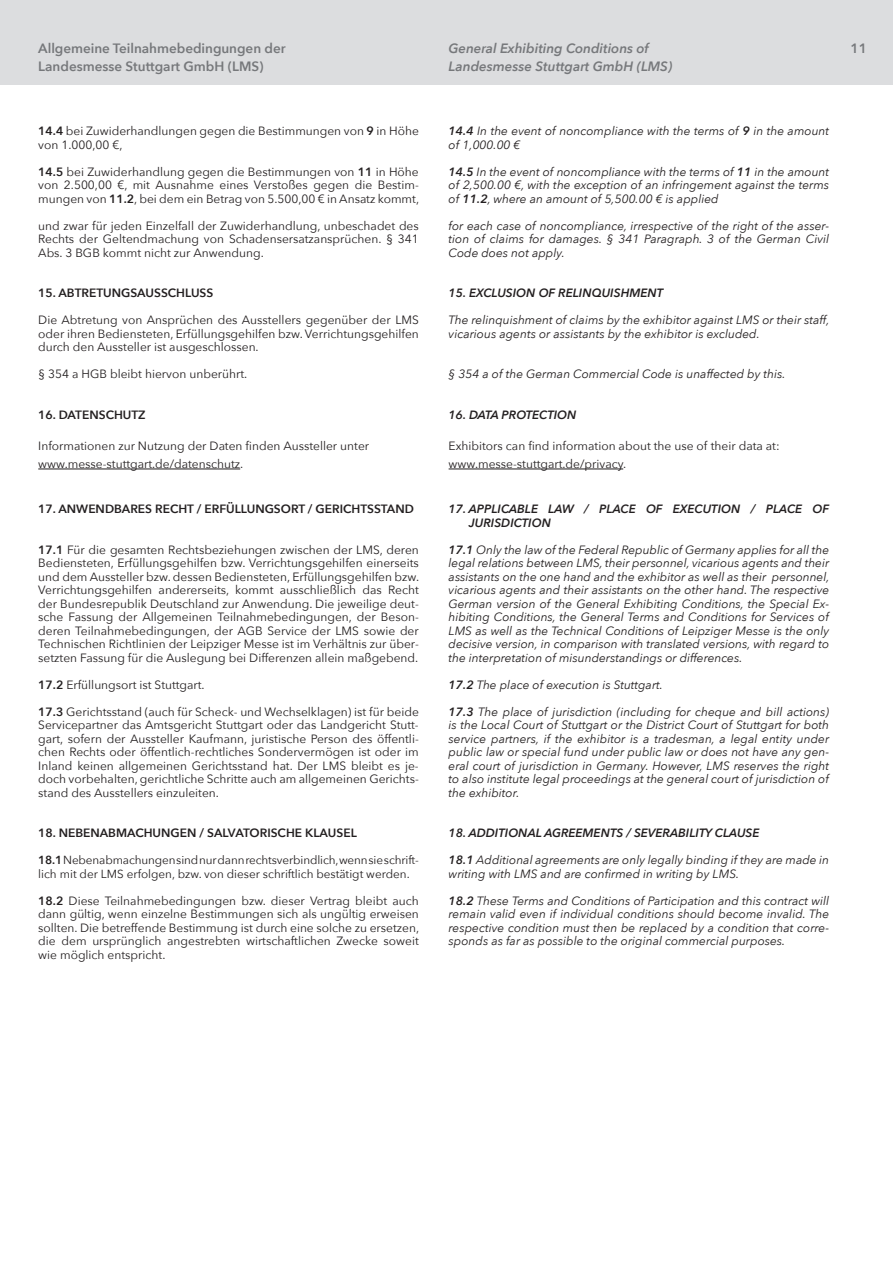
<style>
.page{position:relative;width:893px;height:1263px;background:#fff}
.page>*{position:absolute;margin:0;border:0;box-sizing:border-box;transform-origin:0 0}
.t1{font:600 13.5px/18px "Avenir Next";letter-spacing:-.005em;color:#76787b}
.t2{font:italic 600 13.5px/18px "Avenir Next";letter-spacing:-.005em;color:#76787b}
.t3{font:12px/13.5px "Avenir Next";color:#231f20;text-align:justify}
.t4{font:italic 12px/13.5px "Avenir Next";color:#231f20;text-align:justify}
.t5{font:italic 600 12px/13.5px "Avenir Next";color:#231f20}
.t6{font:600 12px "Avenir Next";color:#231f20}
.t7{font:11.7px/13.5px "Avenir Next";letter-spacing:-.01em;color:#231f20}
.s1{font-weight:600}
</style>
<div class="page">
<div style="left:0;top:0;width:893px;height:85px;background:#dcdddf"></div>
<hr style="left:38px;top:469px;width:202px;height:1px;background:#231f20">
<hr style="left:449px;top:469px;width:174px;height:1px;background:#231f20">
<p class="t1" style="left:38px;top:39px;width:249px">Allgemeine Teilnahmebedingungen der<br>Landesmesse Stuttgart GmbH (LMS)</p>
<p class="t2" style="left:449px;top:39px;width:225px">General Exhibiting Conditions of<br>Landesmesse Stuttgart GmbH (LMS)</p>
<p class="t3" style="left:38px;top:124px;width:382px"><span class="s1">14.4</span> bei Zuwiderhandlungen gegen die Bestimmungen von <span class="s1">9</span> in Höhe von 1.000,00 €,</p>
<p class="t3" style="left:38px;top:164px;width:382px"><span class="s1">14.5</span> bei Zuwiderhandlung gegen die Bestimmungen von <span class="s1">11</span> in Höhe von 2.500,00 €, mit Ausnahme eines Verstoßes gegen die Bestim&shy;mungen von <span class="s1">11.2</span>, bei dem ein Betrag von 5.500,00 € in Ansatz kommt,</p>
<p class="t3" style="left:38px;top:218px;width:382px">und zwar für jeden Einzelfall der Zuwiderhandlung, unbeschadet des Rechts der Geltendmachung von Schadensersatzansprüchen. § 341<br>Abs. 3 BGB kommt nicht zur Anwendung.</p>
<p class="t6" style="left:38px;top:283px;width:177px">15. ABTRETUNGSAUSSCHLUSS</p>
<p class="t3" style="left:38px;top:313px;width:382px">Die Abtretung von Ansprüchen des Ausstellers gegenüber der LMS oder ihren Bediensteten, Erfüllungsgehilfen bzw. Verrichtungsgehilfen durch den Aussteller ist ausgeschlossen.</p>
<p class="t3" style="left:38px;top:367px;width:211px">§ 354 a HGB bleibt hiervon unberührt.</p>
<p class="t6" style="left:38px;top:404px;width:109px">16. DATENSCHUTZ</p>
<p class="t3" style="left:38px;top:436px;width:332px;line-height:18px">Informationen zur Nutzung der Daten finden Aussteller unter www.messe-stuttgart.de/datenschutz.</p>
<p class="t6" style="left:38px;top:499px;width:377px">17. ANWENDBARES RECHT / ERFÜLLUNGSORT / GERICHTSSTAND</p>
<p class="t3" style="left:38px;top:542px;width:382px"><span class="s1">17.1</span> Für die gesamten Rechtsbeziehungen zwischen der LMS, deren Bediensteten, Erfüllungsgehilfen bzw. Verrichtungsgehilfen einerseits und dem Aussteller bzw. dessen Bediensteten, Erfüllungsgehilfen bzw.<br>Verrichtungsgehilfen andererseits, kommt ausschließlich das Recht der Bundesrepublik Deutschland zur Anwendung. Die jeweilige deut&shy;sche Fassung der Allgemeinen Teilnahmebedingungen, der Beson&shy;deren Teilnahmebedingungen, der AGB Service der LMS sowie der Technischen Richtlinien der Leipziger Messe ist im Verhältnis zur über&shy;setzten Fassung für die Auslegung bei Differenzen allein maßgebend.</p>
<p class="t3" style="left:38px;top:677px;width:168px"><span class="s1">17.2</span> Erfüllungsort ist Stuttgart.</p>
<p class="t3" style="left:38px;top:704px;width:382px"><span class="s1">17.3</span> Gerichtsstand (auch für Scheck- und Wechselklagen) ist für beide Servicepartner das Amtsgericht Stuttgart oder das Landgericht Stutt&shy;gart, sofern der Aussteller Kaufmann, juristische Person des öffentli&shy;chen Rechts oder öffentlich-rechtliches Sondervermögen ist oder im Inland keinen allgemeinen Gerichtsstand hat. Der LMS bleibt es je&shy;doch vorbehalten, gerichtliche Schritte auch am allgemeinen Gerichts&shy;stand des Ausstellers einzuleiten.</p>
<p class="t6" style="left:38px;top:823px;width:320px">18. NEBENABMACHUNGEN / SALVATORISCHE KLAUSEL</p>
<p class="t7" style="left:38px;top:853px;width:382px"><span class="s1">18.1</span> Nebenabmachungen sind nur dann rechtsverbindlich, wenn sie schrift&shy;lich mit der LMS erfolgen, bzw. von dieser schriftlich bestätigt werden.</p>
<p class="t3" style="left:38px;top:893px;width:382px"><span class="s1">18.2</span> Diese Teilnahmebedingungen bzw. dieser Vertrag bleibt auch dann gültig, wenn einzelne Bestimmungen sich als ungültig erweisen sollten. Die betreffende Bestimmung ist durch eine solche zu ersetzen, die dem ursprünglich angestrebten wirtschaftlichen Zwecke soweit wie möglich entspricht.</p>
<p class="t4" style="left:449px;top:124px;width:382px"><span class="s1">14.4</span> In the event of noncompliance with the terms of <span class="s1">9</span> in the amount of 1,000.00 €</p>
<p class="t4" style="left:449px;top:164px;width:382px"><span class="s1">14.5</span> In the event of noncompliance with the terms of <span class="s1">11</span> in the amount of 2,500.00 €, with the exception of an infringement against the terms of <span class="s1">11.2</span>, where an amount of 5,500.00 € is applied</p>
<p class="t4" style="left:449px;top:218px;width:382px">for each case of noncompliance, irrespective of the right of the asser&shy;tion of claims for damages. § 341 Paragraph. 3 of the German Civil Code does not apply.</p>
<p class="t5" style="left:449px;top:286px;width:216px">15. EXCLUSION OF RELINQUISHMENT</p>
<p class="t4" style="left:449px;top:313px;width:382px">The relinquishment of claims by the exhibitor against LMS or their staff, vicarious agents or assistants by the exhibitor is excluded.</p>
<p class="t4" style="left:449px;top:367px;width:339px">§ 354 a of the German Commercial Code is unaffected by this.</p>
<p class="t5" style="left:449px;top:407px;width:130px">16. DATA PROTECTION</p>
<p class="t3" style="left:449px;top:436px;width:332px;line-height:18px">Exhibitors can find information about the use of their data at: www.messe-stuttgart.de/privacy.</p>
<p class="t5" style="left:469px;top:502px;width:362px;text-indent:-20px">17. APPLICABLE LAW / PLACE OF EXECUTION / PLACE OF<br>JURISDICTION</p>
<p class="t4" style="left:449px;top:542px;width:382px"><span class="s1">17.1</span> Only the law of the Federal Republic of Germany applies for all the legal relations between LMS, their personnel, vicarious agents and their assistants on the one hand and the exhibitor as well as their personnel, vicarious agents and their assistants on the other hand. The respective German version of the General Exhibiting Conditions, the Special Ex&shy;hibiting Conditions, the General Terms and Conditions for Services of LMS as well as the Technical Conditions of Leipziger Messe is the only decisive version, in comparison with translated versions, with regard to the interpretation of misunderstandings or differences.</p>
<p class="t4" style="left:449px;top:677px;width:216px"><span class="s1">17.2</span> The place of execution is Stuttgart.</p>
<p class="t4" style="left:449px;top:704px;width:382px"><span class="s1">17.3</span> The place of jurisdiction (including for cheque and bill actions) is the Local Court of Stuttgart or the District Court of Stuttgart for both service partners, if the exhibitor is a tradesman, a legal entity under public law or special fund under public law or does not have any gen&shy;eral court of jurisdiction in Germany. However, LMS reserves the right to also institute legal proceedings at the general court of jurisdiction of the exhibitor.</p>
<p class="t5" style="left:449px;top:826px;width:312px">18. ADDITIONAL AGREEMENTS / SEVERABILITY CLAUSE</p>
<p class="t4" style="left:449px;top:853px;width:382px"><span class="s1">18.1</span> Additional agreements are only legally binding if they are made in writing with LMS and are confirmed in writing by LMS.</p>
<p class="t4" style="left:449px;top:893px;width:382px"><span class="s1">18.2</span> These Terms and Conditions of Participation and this contract will remain valid even if individual conditions should become invalid. The respective condition must then be replaced by a condition that corre&shy;sponds as far as possible to the original commercial purposes.</p>
<p class="t1" style="left:850px;top:39px;width:18px">11</p>
</div>
